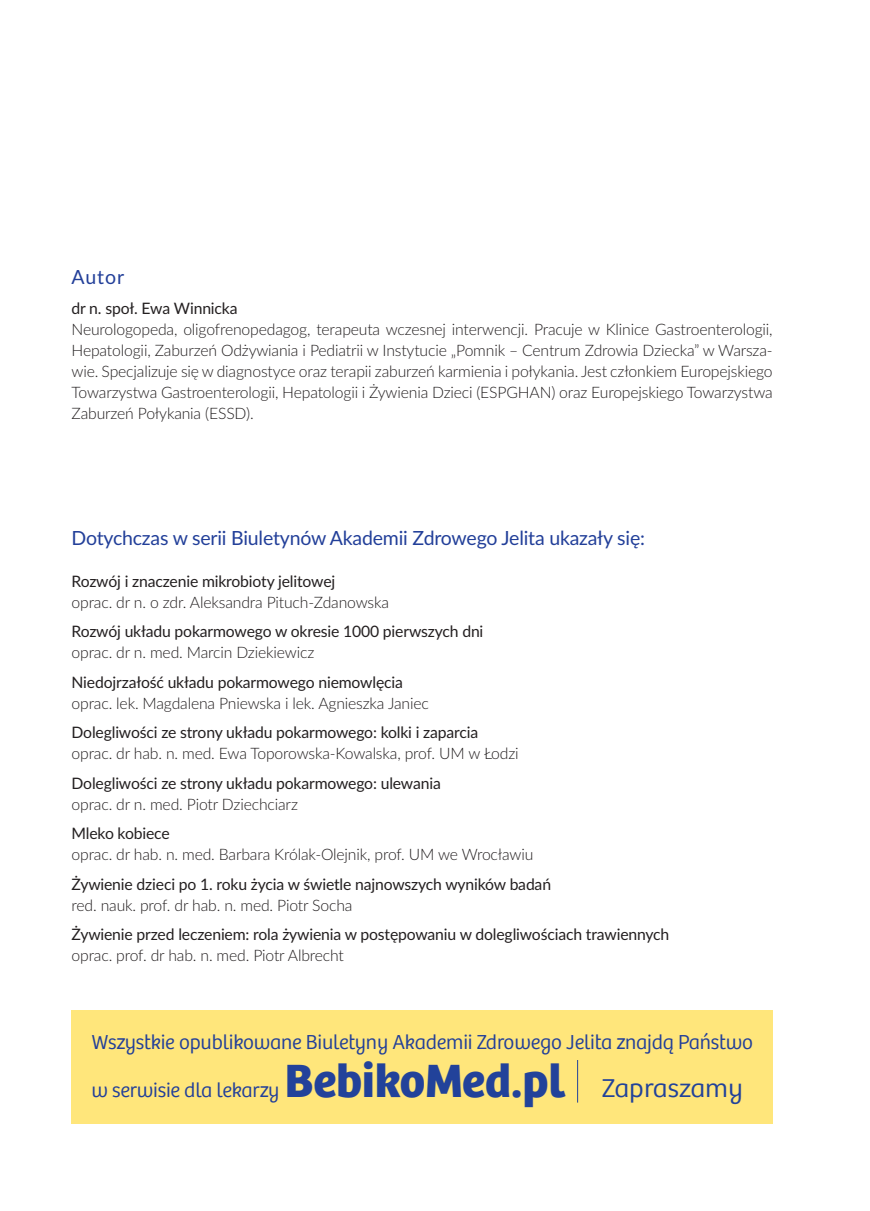
<style>
.page{position:relative;width:870px;height:1211px;background:#fff}
.page>*{position:absolute;margin:0;border:0;box-sizing:border-box;transform-origin:0 0}
.t1{font:700 48.3px "Bree";color:#22429a}
.t2{font:300 26.85px "Bree";color:#22429a;scale:1.04 1}
.t3{font:300 21px "Bree";letter-spacing:-.01em;color:#223f99}
.t4{font:19.5px "Lato";letter-spacing:-.01em;color:#223f99}
.t5{font:300 15.75px/21px "Lato";letter-spacing:-.01em;color:#231f20;text-align:justify}
.t6{font:15.75px "Lato";letter-spacing:-.01em;color:#231f20}
.s1{font-size:26.85px;color:#22429a}
.s2{font-family:"Lato";font-weight:400;font-size:21.15px}
</style>
<div class="page">
<div style="left:72px;top:1010px;width:701px;height:113px;background:#ffe67b"></div>
<hr style="left:577px;top:1060px;width:1px;height:42px;background:#22429a">
<p class="t4" style="left:72px;top:265px;width:54px">Autor</p>
<p class="t6" style="left:72px;top:298px;width:168px">dr n. społ. Ewa Winnicka</p>
<p class="t5" style="left:72px;top:318px;width:703px">Neurologopeda, oligofrenopedagog, terapeuta wczesnej interwencji. Pracuje w Klinice Gastroenterologii, Hepatologii, Zaburzeń Odżywiania i Pediatrii w Instytucie „Pomnik – Centrum Zdrowia Dziecka” w Warsza&shy;wie. Specjalizuje się w diagnostyce oraz terapii zaburzeń karmienia i połykania. Jest członkiem Europejskiego Towarzystwa Gastroenterologii, Hepatologii i Żywienia Dzieci (ESPGHAN) oraz Europejskiego Towarzystwa Zaburzeń Połykania (ESSD).</p>
<p class="t4" style="left:72px;top:525px;width:575px">Dotychczas w serii Biuletynów Akademii Zdrowego Jelita ukazały się:</p>
<p class="t6" style="left:72px;top:571px;width:265px">Rozwój i znaczenie mikrobioty jelitowej</p>
<p class="t5" style="left:72px;top:591px;width:319px">oprac. dr n. o zdr. Aleksandra Pituch-Zdanowska</p>
<p class="t6" style="left:72px;top:621px;width:413px">Rozwój układu pokarmowego w okresie 1000 pierwszych dni</p>
<p class="t5" style="left:72px;top:641px;width:244px">oprac. dr n. med. Marcin Dziekiewicz</p>
<p class="t6" style="left:72px;top:672px;width:333px">Niedojrzałość układu pokarmowego niemowlęcia</p>
<p class="t5" style="left:72px;top:692px;width:359px">oprac. lek. Magdalena Pniewska i lek. Agnieszka Janiec</p>
<p class="t6" style="left:72px;top:722px;width:408px">Dolegliwości ze strony układu pokarmowego: kolki i zaparcia</p>
<p class="t5" style="left:72px;top:742px;width:449px">oprac. dr hab. n. med. Ewa Toporowska-Kowalska, prof. UM w Łodzi</p>
<p class="t6" style="left:72px;top:773px;width:371px">Dolegliwości ze strony układu pokarmowego: ulewania</p>
<p class="t5" style="left:72px;top:793px;width:228px">oprac. dr n. med. Piotr Dziechciarz</p>
<p class="t6" style="left:72px;top:823px;width:100px">Mleko kobiece</p>
<p class="t5" style="left:72px;top:843px;width:463px">oprac. dr hab. n. med. Barbara Królak-Olejnik, prof. UM we Wrocławiu</p>
<p class="t6" style="left:72px;top:874px;width:481px">Żywienie dzieci po 1. roku życia w świetle najnowszych wyników badań</p>
<p class="t5" style="left:72px;top:894px;width:282px">red. nauk. prof. dr hab. n. med. Piotr Socha</p>
<p class="t6" style="left:72px;top:924px;width:599px">Żywienie przed leczeniem: rola żywienia w postępowaniu w dolegliwościach trawiennych</p>
<p class="t5" style="left:72px;top:944px;width:274px">oprac. prof. dr hab. n. med. Piotr Albrecht</p>
<h3 class="t3" style="left:91px;top:1029px;width:663px">Ws<span class="s1">Wi</span><span class="s2">z</span>ystkie opublikowane Biuletyny Akademii Zdrowego Jelita <span class="s2">z</span>najdą Państwo</h3>
<h2 class="t2" style="left:136px;top:1027px;width:412px">ęcej informacji w serwisie dla lekarzy</h2>
<h3 class="t3" style="left:91px;top:1077px;width:189px">w serwisie dla lekar<span class="s2">z</span>y</h3>
<h2 class="t2" style="left:65px;top:1028px;width:440px">Więcej informacji w serwisie dla lekarzy</h2>
<h1 class="t1" style="left:285px;top:1051px;width:282px">BebikoMed.pl</h1>
<h1 class="t1" style="left:242px;top:1052px;width:282px">BebikoMed.pl</h1>
<h2 class="t2" style="left:644px;top:1071px;width:137px">Zapraszamy</h2>
<h2 class="t2" style="left:602px;top:1072px;width:137px">Zapraszamy</h2>
</div>
